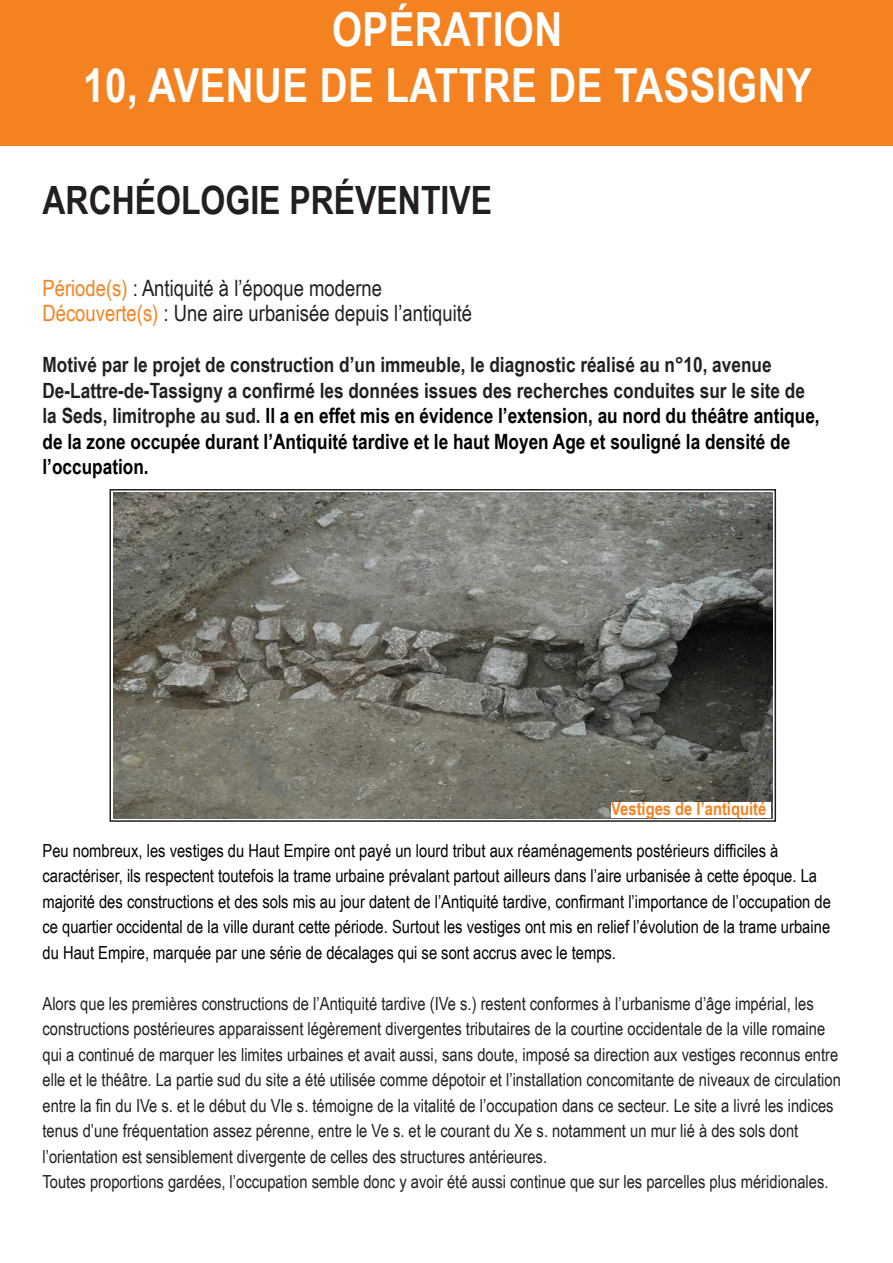
<style>
.page{position:relative;width:893px;height:1263px;background:#fff}
.page>*{position:absolute;margin:0;border:0;box-sizing:border-box;transform-origin:0 0}
.t1{font:700 46.95px "Arial Narrow";letter-spacing:.01em;color:#fff}
.t2{font:700 39px "Arial Narrow";color:#231f20}
.t3{font:22.5px "Arial Narrow";color:#231f20}
.t4{font:700 21px/25.5px "Arial Narrow";color:#000}
.t5{font:700 21px "Arial Narrow";color:#231f20}
.t6{font:18px/25.5px "Arial Narrow";color:#231f20}
.t7{font:18px/25.5px "Arial Narrow";color:#000}
.t8{font:700 18px "Arial Narrow";color:#f58220}
.s1{color:#f58220}
.s2{color:#231f20}
</style>
<div class="page">
<img style="left:114px;top:492px;width:659px;height:327px">
<div style="left:109px;top:489px;width:667px;height:333px;border:2px solid #231f20"></div>
<div style="left:611px;top:801px;width:159px;height:16px;background:#fff"></div>
<div style="left:0;top:0;width:893px;height:146px;background:#f58220"></div>
<p class="t1" style="left:332px;top:-6px;width:232px">OPÉRATION</p>
<p class="t1" style="left:83px;top:50px;width:730px">10, AVENUE DE LATTRE DE TASSIGNY</p>
<p class="t1" style="left:331px;top:34px;width:232px">OPÉRATION</p>
<p class="t2" style="left:43px;top:171px;width:451px">ARCHÉOLOGIE PRÉVENTIVE</p>
<p class="t3" style="left:43px;top:271px;width:341px"><span class="s1">Période(s)</span> : Antiquité à l’époque moderne</p>
<p class="t3" style="left:43px;top:297px;width:431px"><span class="s1">Découverte(s)</span> : Une aire urbanisée depuis l’antiquité</p>
<p class="t5" style="left:43px;top:349px;width:731px">Motivé par le projet de construction d’un immeuble, le diagnostic réalisé au n°10, avenue</p>
<p class="t4" style="left:43px;top:376px;width:779px"><span class="s2">De-Lattre-de-Tassigny a confirmé les données issues des recherches conduites sur le site de la Seds, limitrophe au sud.</span> Il a en effet mis en évidence l’extension, au nord du théâtre antique, de la zone occupée durant l’Antiquité tardive et le haut Moyen Age et souligné la densité de l’occupation.</p>
<p class="t8" style="left:611px;top:795px;width:157px">Vestiges de l’antiquité</p>
<p class="t7" style="left:43px;top:837px;width:790px">Peu nombreux, les vestiges du Haut Empire ont payé un lourd tribut aux réaménagements postérieurs difficiles à caractériser, ils respectent toutefois la trame urbaine prévalant partout ailleurs dans l’aire urbanisée à cette époque. La majorité des constructions et des sols mis au jour datent de l’Antiquité tardive, confirmant l’importance de l’occupation de ce quartier occidental de la ville durant cette période. Surtout les vestiges ont mis en relief l’évolution de la trame urbaine du Haut Empire, marquée par une série de décalages qui se sont accrus avec le temps.</p>
<p class="t6" style="left:43px;top:990px;width:800px">Alors que les premières constructions de l’Antiquité tardive (IVe s.) restent conformes à l’urbanisme d’âge impérial, les constructions postérieures apparaissent légèrement divergentes tributaires de la courtine occidentale de la ville romaine qui a continué de marquer les limites urbaines et avait aussi, sans doute, imposé sa direction aux vestiges reconnus entre elle et le théâtre. La partie sud du site a été utilisée comme dépotoir et l’installation concomitante de niveaux de circulation entre la fin du IVe s. et le début du VIe s. témoigne de la vitalité de l’occupation dans ce secteur. Le site a livré les indices tenus d’une fréquentation assez pérenne, entre le Ve s. et le courant du Xe s. notamment un mur lié à des sols dont l’orientation est sensiblement divergente de celles des structures antérieures.</p>
<p class="t6" style="left:43px;top:1168px;width:787px">Toutes proportions gardées, l’occupation semble donc y avoir été aussi continue que sur les parcelles plus méridionales.</p>
</div>
